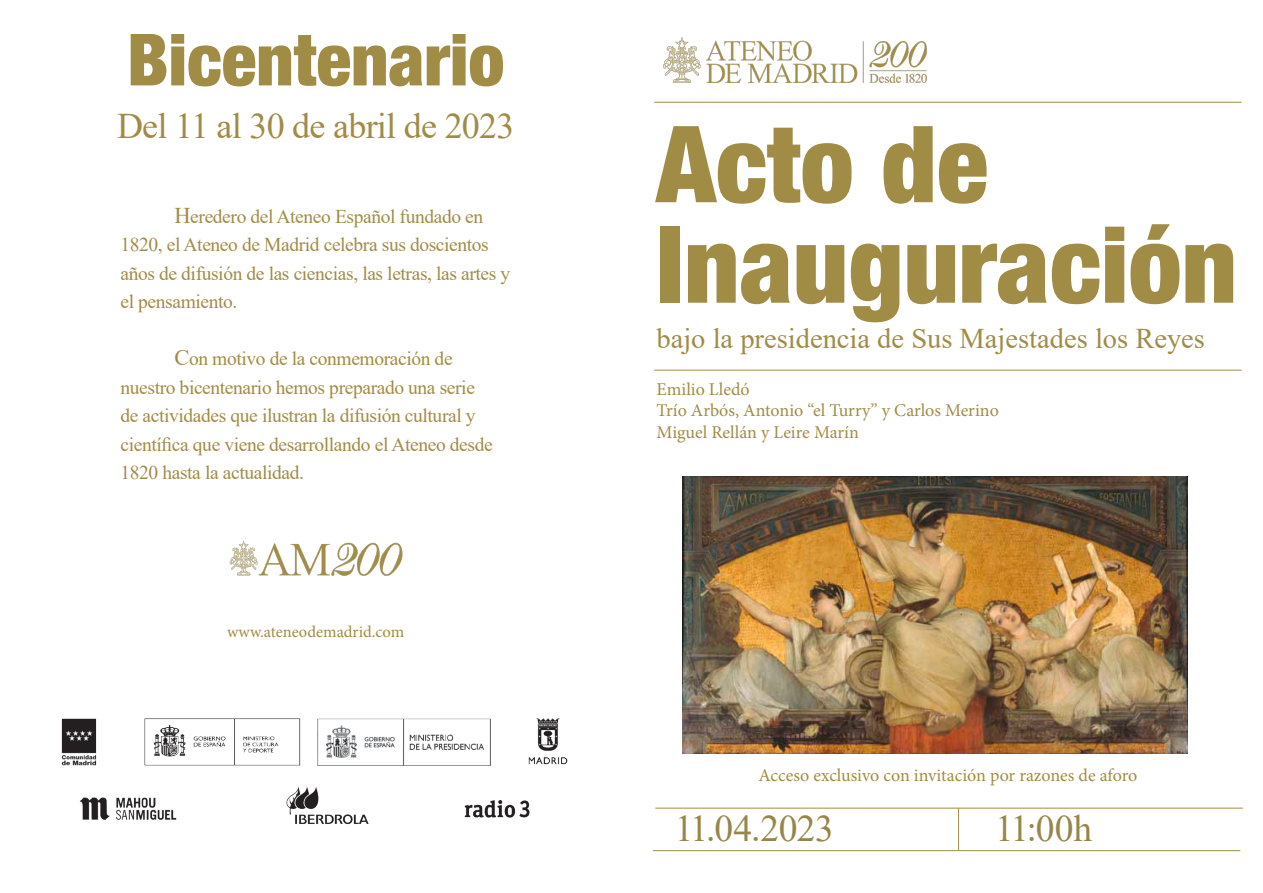
<style>
.page{position:relative;width:1263px;height:893px;background:#fff}
.page>*{position:absolute;margin:0;border:0;box-sizing:border-box;transform-origin:0 0}
.t1{font:900 condensed 106.5px "Helvetica Neue LT Std";color:#a18c45}
.t2{font:900 condensed 72px "Helvetica Neue LT Std";color:#a18c45}
.t3{font:37.5px "Times New Roman";letter-spacing:-.015em;color:#968649}
.t4{font:36px "Times New Roman";letter-spacing:-.02em;color:#a18c45}
.t5{font:28.5px "Times New Roman";color:#a18c45}
.t6{font:19.5px/28.5px "Times New Roman";letter-spacing:-.02em;color:#a18c45}
.t7{font:18px "Minion Pro";color:#a18c45}
.t8{font:16.5px "Minion Pro";color:#a18c45}
.s1{font-size:22.5px}
</style>
<div class="page">
<img style="left:663px;top:37px;width:264px;height:46px">
<hr style="left:654px;top:102px;width:588px;height:1px;background:#a18c45">
<hr style="left:654px;top:370px;width:588px;height:1px;background:#a18c45">
<img style="left:683px;top:477px;width:504px;height:276px">
<hr style="left:655px;top:808px;width:588px;height:1px;background:#a18c45">
<hr style="left:653px;top:850px;width:587px;height:1px;background:#a18c45">
<img style="left:61px;top:718px;width:507px;height:106px">
<img style="left:229px;top:541px;width:174px;height:35px">
<hr style="left:958px;top:808px;width:1px;height:42px;background:#a18c45">
<p class="t2" style="left:127px;top:15px;width:379px">Bicentenario</p>
<p class="t4" style="left:117px;top:100px;width:399px">Del 11 al 30 de abril de 2023</p>
<p class="t6" style="left:120px;top:201px;width:391px;text-indent:54px"><span class="s1">H</span>eredero del Ateneo Español fundado en 1820, el Ateneo de Madrid celebra sus doscientos años de difusión de las ciencias, las letras, las artes y el pensamiento.</p>
<p class="t6" style="left:120px;top:344px;width:374px;text-indent:54px"><span class="s1">C</span>on motivo de la conmemoración de nuestro bicentenario hemos preparado una serie de actividades que ilustran la difusión cultural y científica que viene desarrollando el Ateneo desde 1820 hasta la actualidad.</p>
<p class="t8" style="left:227px;top:620px;width:179px">www.ateneodemadrid.com</p>
<p class="t1" style="left:656px;top:99px;width:333px">Acto de</p>
<p class="t1" style="left:656px;top:199px;width:582px">Inauguración</p>
<p class="t5" style="left:656px;top:318px;width:550px">bajo la presidencia de Sus Majestades los Reyes</p>
<p class="t7" style="left:656px;top:377px;width:95px">Emilio Lledó</p>
<p class="t7" style="left:656px;top:399px;width:344px">Trío Arbós, Antonio “el Turry” y Carlos Merino</p>
<p class="t7" style="left:656px;top:420px;width:204px">Miguel Rellán y Leire Marín</p>
<p class="t7" style="left:758px;top:763px;width:380px">Acceso exclusivo con invitación por razones de aforo</p>
<p class="t3" style="left:675px;top:802px;width:160px">11.04.2023</p>
<p class="t3" style="left:995px;top:802px;width:98px">11:00h</p>
</div>
